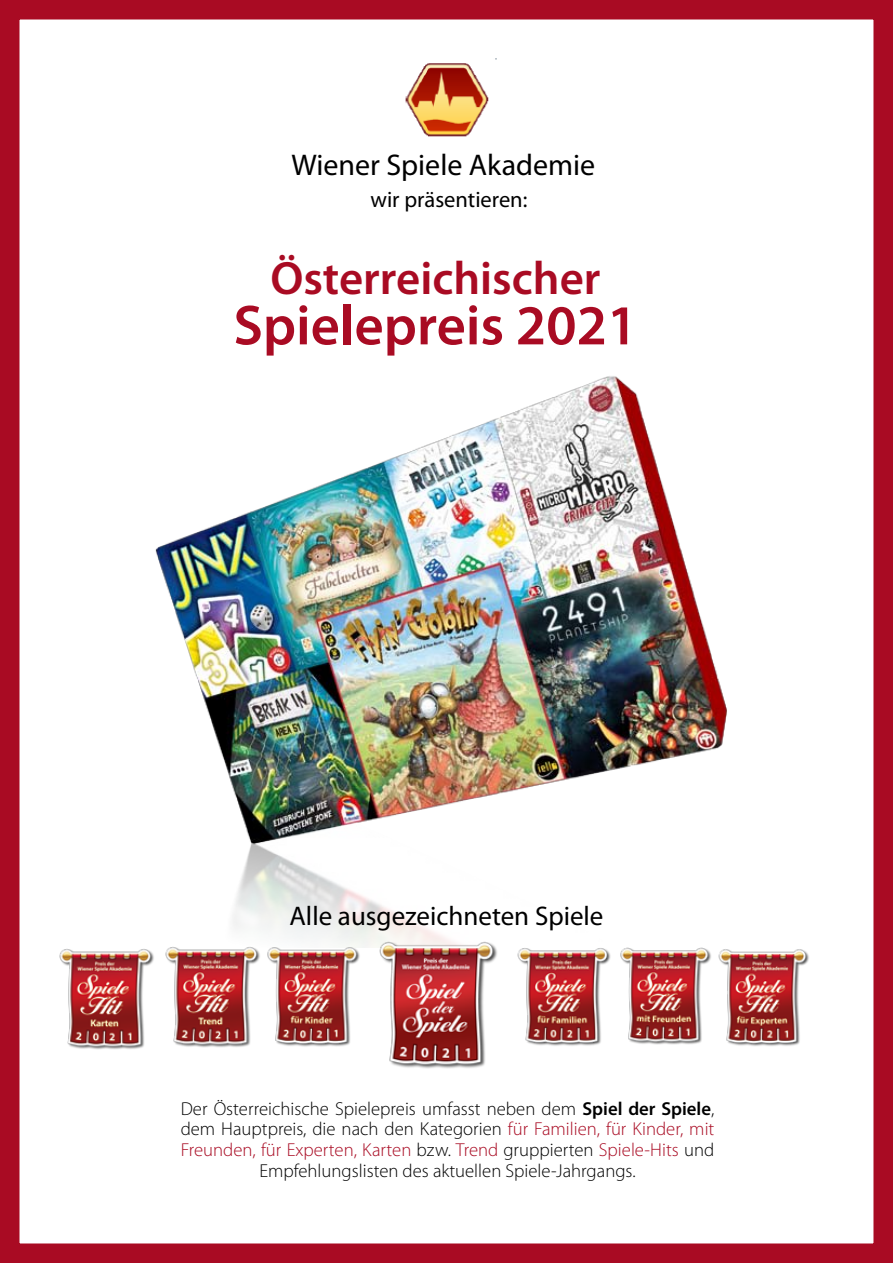
<style>
.page{position:relative;width:893px;height:1263px;background:#fff}
.page>*{position:absolute;margin:0;border:0;box-sizing:border-box;transform-origin:0 0}
.t1{font:600 56.7px "Myriad Pro";color:#a90b23}
.t2{font:600 46.8px "Myriad Pro";color:#a90b23}
.t3{font:30px "Myriad Pro";color:#000}
.t4{font:27px "Myriad Pro";color:#000}
.t5{font:22.5px "Myriad Pro";color:#000}
.t6{font:300 18.75px/20.7px "Myriad Pro";color:#000;text-align:center}
.s1{font-weight:600}
.s2{color:#a90b23}
</style>
<div class="page">
<img style="left:155px;top:376px;width:572px;height:572px">
<div style="left:0;top:0;width:893px;height:1263px;border:20px solid #a90b23"></div>
<img style="left:405px;top:58px;width:91px;height:79px">
<img style="left:264px;top:944px;width:101px;height:103px">
<img style="left:512px;top:944px;width:103px;height:102px">
<img style="left:715px;top:944px;width:94px;height:102px">
<img style="left:615px;top:944px;width:100px;height:101px">
<img style="left:59px;top:944px;width:99px;height:106px">
<img style="left:161px;top:944px;width:103px;height:104px">
<img style="left:373px;top:936px;width:126px;height:133px">
<h3 class="t3" style="left:292px;top:147px;width:305px">Wiener Spiele Akademie</h3>
<p class="t5" style="left:370px;top:185px;width:158px">wir präsentieren:</p>
<h2 class="t2" style="left:270px;top:249px;width:332px">Österreichischer</h2>
<h1 class="t1" style="left:233px;top:289px;width:405px">Spielepreis 2021</h1>
<h3 class="t4" style="left:290px;top:899px;width:315px">Alle ausgezeichneten Spiele</h3>
<p class="t6" style="left:181px;top:1098px;width:535px">Der Österreichische Spielepreis umfasst neben dem <span class="s1">Spiel der Spiele</span>, dem Hauptpreis, die nach den Kategorien <span class="s2">für Familien, für Kinder, mit Freunden, für Experten, Karten</span> bzw. <span class="s2">Trend</span> gruppierten <span class="s2">Spiele-Hits</span> und Empfehlungslisten des aktuellen Spiele-Jahrgangs.</p>
</div>
